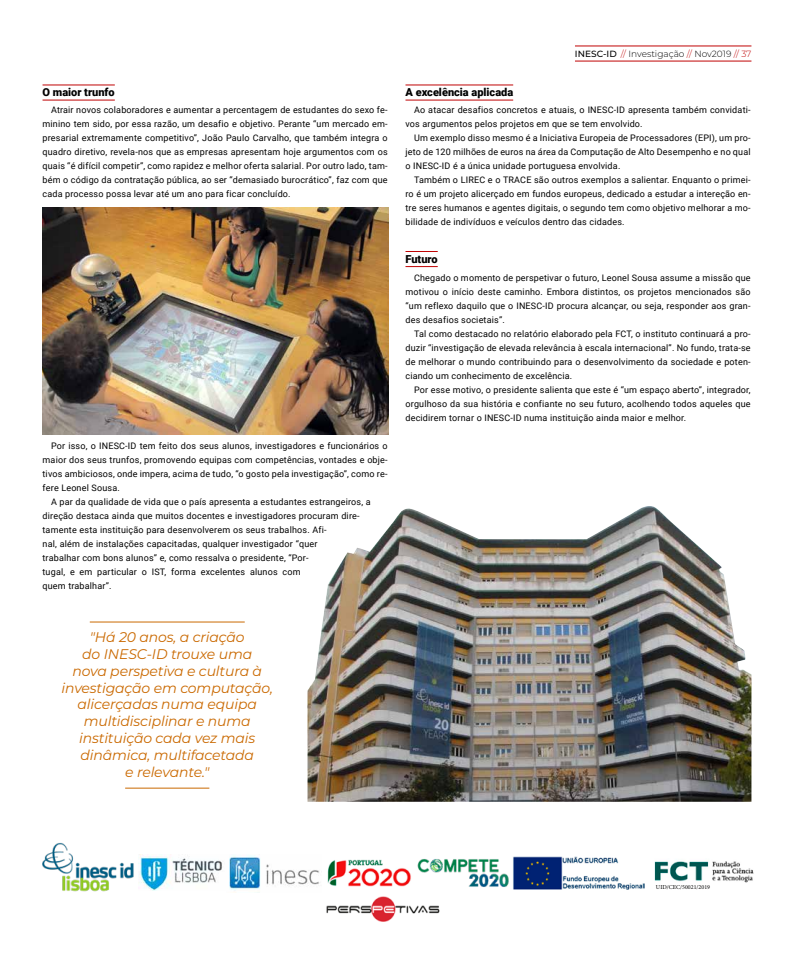
<style>
.page{position:relative;width:794px;height:964px;background:#fff}
.page>*{position:absolute;margin:0;border:0;box-sizing:border-box;transform-origin:0 0}
.t1{font:italic 14px/16.8px "Montserrat";letter-spacing:-.01em;color:#ca6900;text-align:center}
.t2{font:900 11px "Roboto";color:#000}
.t3{font:9px/14px "Roboto";letter-spacing:.02em;color:#000;text-align:justify}
.t4{font:300 9px "Montserrat";color:#000}
.t5{font:6px "Minion Pro";color:#000}
.s1{font-weight:500}
.s2{color:#c00304}
</style>
<div class="page">
<hr style="left:575px;top:61px;width:176px;height:1px;background:#c00304">
<hr style="left:575px;top:46px;width:176px;height:1px;background:#c00304">
<img style="left:326px;top:897px;width:114px;height:24px">
<hr style="left:43px;top:100px;width:72px;height:1px;background:#c00304">
<hr style="left:43px;top:85px;width:72px;height:1px;background:#c00304">
<hr style="left:405px;top:100px;width:108px;height:1px;background:#c00304">
<hr style="left:405px;top:85px;width:108px;height:1px;background:#c00304">
<hr style="left:405px;top:266px;width:33px;height:1px;background:#c00304">
<hr style="left:405px;top:251px;width:33px;height:1px;background:#c00304">
<img style="left:513px;top:857px;width:131px;height:32px">
<img style="left:42px;top:843px;width:92px;height:49px">
<img style="left:654px;top:861px;width:100px;height:22px">
<img style="left:229px;top:855px;width:90px;height:36px">
<img style="left:417px;top:859px;width:91px;height:28px">
<img style="left:327px;top:859px;width:84px;height:28px">
<hr style="left:90px;top:622px;width:155px;height:1px;background:#ca6900">
<hr style="left:125px;top:788px;width:84px;height:1px;background:#ca6900">
<img style="left:307px;top:506px;width:444px;height:296px">
<img style="left:43px;top:207px;width:345px;height:228px">
<img style="left:138px;top:854px;width:84px;height:37px">
<p class="t2" style="left:43px;top:84px;width:74px">O maior trunfo</p>
<p class="t3" style="left:43px;top:102px;width:347px;text-indent:9px">Atrair novos colaboradores e aumentar a percentagem de estudantes do sexo fe&shy;minino tem sido, por essa razão, um desafio e objetivo. Perante “um mercado em&shy;presarial extremamente competitivo”, João Paulo Carvalho, que também integra o quadro diretivo, revela-nos que as empresas apresentam hoje argumentos com os quais “é difícil competir”, como rapidez e melhor oferta salarial. Por outro lado, tam&shy;bém o código da contratação pública, ao ser “demasiado burocrático”, faz com que cada processo possa levar até um ano para ficar concluído.</p>
<p class="t3" style="left:51px;top:438px;width:338px">Por isso, o INESC-ID tem feito dos seus alunos, investigadores e funcionários o</p>
<p class="t3" style="left:43px;top:452px;width:346px">maior dos seus trunfos, promovendo equipas com competências, vontades e obje-</p>
<p class="t3" style="left:43px;top:466px;width:346px">tivos ambiciosos, onde impera, acima de tudo, “o gosto pela investigação”, como re-</p>
<p class="t3" style="left:43px;top:480px;width:79px">fere Leonel Sousa.</p>
<p class="t3" style="left:51px;top:494px;width:321px">A par da qualidade de vida que o país apresenta a estudantes estrangeiros, a</p>
<p class="t3" style="left:43px;top:508px;width:319px">direção destaca ainda que muitos docentes e investigadores procuram dire-</p>
<p class="t3" style="left:43px;top:522px;width:286px">tamente esta instituição para desenvolverem os seus trabalhos. Afi-</p>
<p class="t3" style="left:43px;top:536px;width:277px">nal, além de instalações capacitadas, qualquer investigador “quer</p>
<p class="t3" style="left:43px;top:550px;width:267px">trabalhar com bons alunos” e, como ressalva o presidente, “Por-</p>
<p class="t3" style="left:43px;top:564px;width:260px">tugal, e em particular o IST, forma excelentes alunos com</p>
<p class="t3" style="left:43px;top:578px;width:71px">quem trabalhar”.</p>
<h1 class="t1" style="left:62px;top:628px;width:213px">"Há 20 anos, a criação<br>do INESC-ID trouxe uma<br>nova perspetiva e cultura à investigação em computação, alicerçadas numa equipa multidisciplinar e numa instituição cada vez mais dinâmica, multifacetada<br>e relevante."</h1>
<p class="t4" style="left:575px;top:48px;width:178px"><span class="s1">INESC-ID</span> <span class="s2">//</span> Investigação <span class="s2">//</span> Nov2019 <span class="s2">// 37</span></p>
<p class="t2" style="left:405px;top:84px;width:109px">A excelência aplicada</p>
<p class="t3" style="left:405px;top:102px;width:347px;text-indent:9px">Ao atacar desafios concretos e atuais, o INESC-ID apresenta também convidati&shy;vos argumentos pelos projetos em que se tem envolvido.</p>
<p class="t3" style="left:405px;top:130px;width:347px;text-indent:9px">Um exemplo disso mesmo é a Iniciativa Europeia de Processadores (EPI), um pro&shy;jeto de 120 milhões de euros na área da Computação de Alto Desempenho e no qual o INESC-ID é a única unidade portuguesa envolvida.</p>
<p class="t3" style="left:405px;top:172px;width:347px;text-indent:9px">Também o LIREC e o TRACE são outros exemplos a salientar. Enquanto o primei&shy;ro é um projeto alicerçado em fundos europeus, dedicado a estudar a intereção en&shy;tre seres humanos e agentes digitais, o segundo tem como objetivo melhorar a mo&shy;bilidade de indivíduos e veículos dentro das cidades.</p>
<p class="t2" style="left:405px;top:251px;width:34px">Futuro</p>
<p class="t3" style="left:405px;top:270px;width:347px;text-indent:9px">Chegado o momento de perspetivar o futuro, Leonel Sousa assume a missão que motivou o início deste caminho. Embora distintos, os projetos mencionados são “um reflexo daquilo que o INESC-ID procura alcançar, ou seja, responder aos gran&shy;des desafios societais”.</p>
<p class="t3" style="left:405px;top:326px;width:347px;text-indent:9px">Tal como destacado no relatório elaborado pela FCT, o instituto continuará a pro&shy;duzir “investigação de elevada relevância à escala internacional”. No fundo, trata-se de melhorar o mundo contribuindo para o desenvolvimento da sociedade e poten&shy;ciando um conhecimento de excelência.</p>
<p class="t3" style="left:405px;top:382px;width:347px;text-indent:9px">Por esse motivo, o presidente salienta que este é “um espaço aberto”, integrador, orgulhoso da sua história e confiante no seu futuro, acolhendo todos aqueles que decidirem tornar o INESC-ID numa instituição ainda maior e melhor.</p>
<p class="t5" style="left:656px;top:883px;width:56px">UID/CEC/50021/2019</p>
</div>
